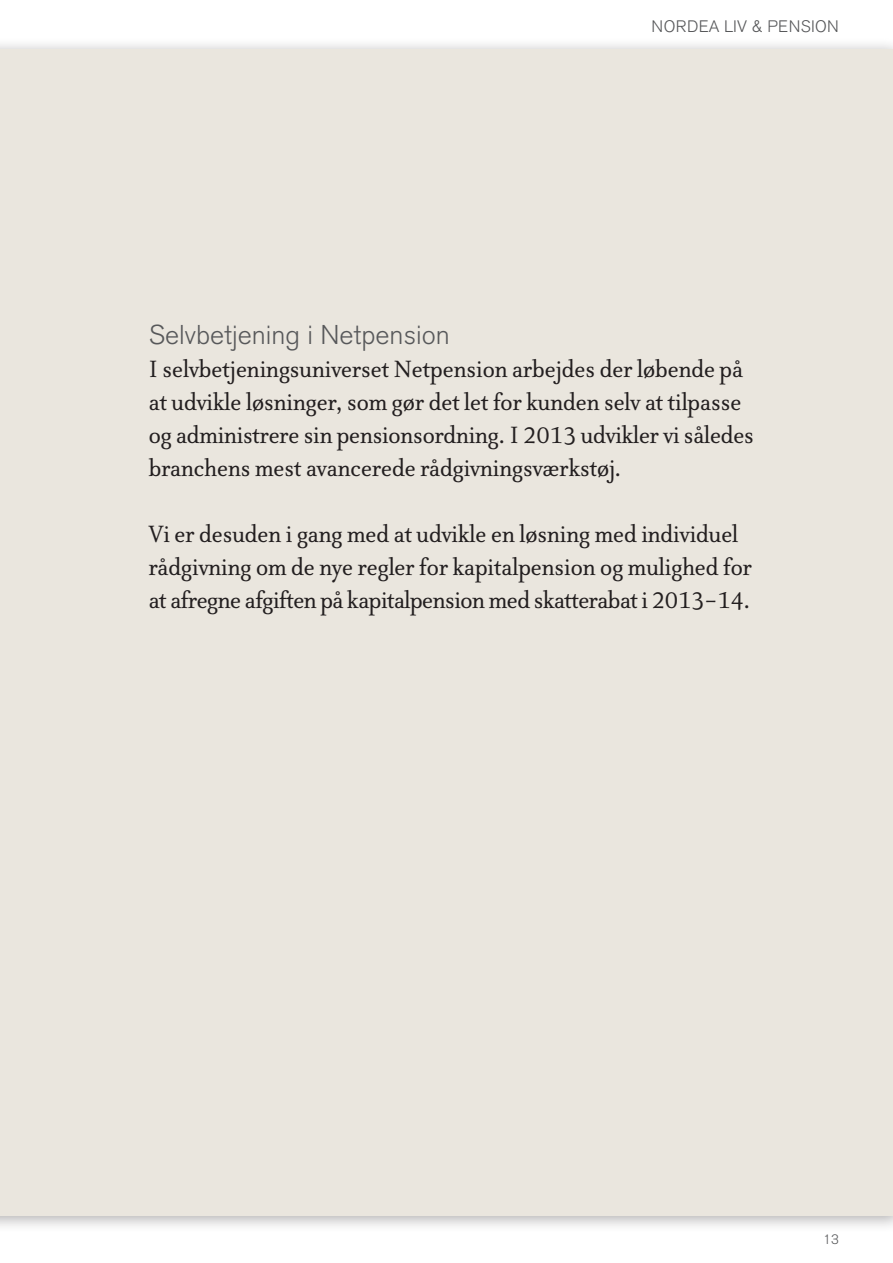
<style>
.page{position:relative;width:893px;height:1263px;background:#fff}
.page>*{position:absolute;margin:0;border:0;box-sizing:border-box;transform-origin:0 0}
.Body_text{font:27px/33px "Atma Nordea Pro";color:#231f20}
.Body_text-2{font:300 27px "Akzidenz Grotesk BE";color:#57585a}
.t1{font:300 16.5px "Akzidenz Grotesk BE";letter-spacing:.02em;color:#57585a}
.t2{font:300 13.5px "Akzidenz Grotesk BE";color:#57585a}
</style>
<div class="page">
<div style="left:0;top:38px;width:893px;height:1195px;background:#231f20;opacity:.35"></div>
<div style="left:0;top:49px;width:893px;height:1166px;background:#eae6de"></div>
<p class="t1" style="left:652px;top:17px;width:189px">NORDEA LIV &amp; PENSION</p>
<p class="Body_text-2" style="left:149px;top:319px;width:302px">Selvbetjening i Netpension</p>
<p class="Body_text" style="left:149px;top:352px;width:606px">I selvbetjeningsuniverset Netpension arbejdes der løbende på at udvikle løsninger, som gør det let for kunden selv at tilpasse og administrere sin pensionsordning. I 2013 udvikler vi således branchens mest avancerede rådgivningsværkstøj.</p>
<p class="Body_text" style="left:149px;top:517px;width:605px">Vi er desuden i gang med at udvikle en løsning med individuel rådgivning om de nye regler for kapitalpension og mulighed for at afregne afgiften på kapitalpension med skatterabat i 2013-14.</p>
<p class="t2" style="left:823px;top:1232px;width:17px">13</p>
</div>
